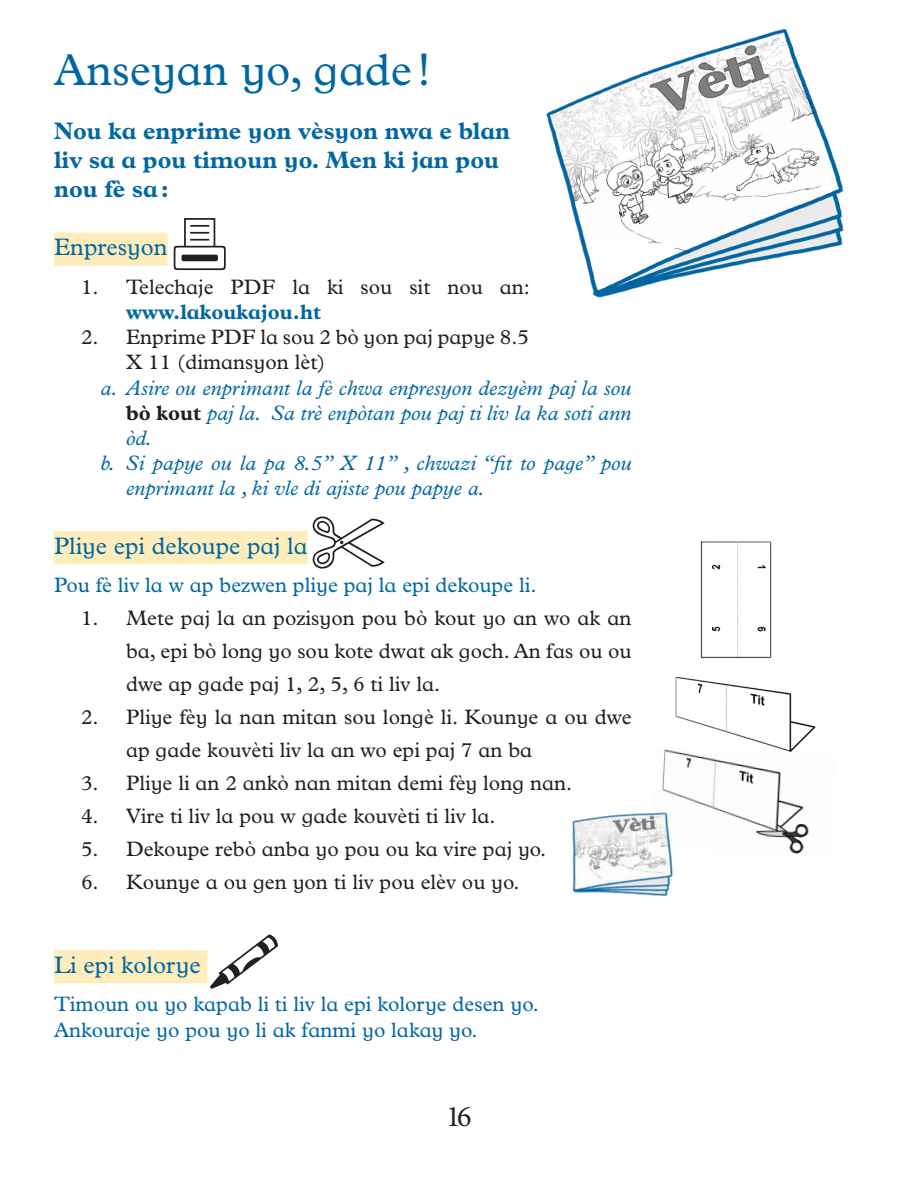
<style>
.page{position:relative;width:918px;height:1188px;background:#fff}
.page>*{position:absolute;margin:0;border:0;box-sizing:border-box;transform-origin:0 0}
.Paragraph_Style_1{font:45px "Plantin Infant MT Std";color:#0067a2}
.t1{font:30px "Minion Pro";color:#231f20}
.Paragraph_Style_1-2{font:700 24px/28.8px "Plantin Infant MT Std";color:#0067a2}
.Paragraph_Style_4{font:24px "Plantin Infant MT Std";color:#0067a2}
.paragraf{font:21px/33px "Plantin Infant MT Std";color:#231f20;text-align:justify}
.Paragraph_Style_3{font:italic 21px/25.2px "Plantin Infant MT Std";color:#0067a2;text-align:justify}
.Paragraph_Style_1-3{font:21px "Plantin Infant MT Std";color:#0067a2}
.Paragraph_Style_2{font:21px/25.2px "Plantin Infant MT Std";color:#231f20}
.s1{font-weight:700;color:#0067a2}
.s2{font-weight:700;font-style:normal;color:#231f20}
</style>
<div class="page">
<div style="left:54px;top:233px;width:114px;height:33px;background:#feedbb"></div>
<div style="left:54px;top:531px;width:253px;height:33px;background:#feedbb"></div>
<div style="left:54px;top:950px;width:153px;height:33px;background:#feedbb"></div>
<img style="left:546px;top:27px;width:298px;height:271px">
<img style="left:700px;top:541px;width:72px;height:118px">
<img style="left:675px;top:676px;width:141px;height:71px">
<img style="left:662px;top:747px;width:147px;height:107px">
<img style="left:572px;top:788px;width:121px;height:109px">
<p class="Paragraph_Style_1" style="left:54px;top:44px;width:378px">Anseyan yo, gade !</p>
<p class="Paragraph_Style_1-2" style="left:54px;top:116px;width:458px">Nou ka enprime yon vèsyon nwa e blan liv sa a pou timoun yo. Men ki jan pou nou fè sa:</p>
<p class="Paragraph_Style_4" style="left:54px;top:233px;width:115px">Enpresyon</p>
<p class="Paragraph_Style_2" style="left:126px;top:274px;width:406px;text-indent:-45px">1. Telechaje PDF la ki sou sit nou an: <span class="s1">www.lakoukajou.ht</span></p>
<p class="Paragraph_Style_2" style="left:126px;top:324px;width:405px;text-indent:-45px">2. Enprime PDF la sou 2 bò yon paj papye 8.5<br>X 11 (dimansyon lèt)</p>
<p class="Paragraph_Style_3" style="left:126px;top:375px;width:507px;text-indent:-26px">a. Asire ou enprimant la fè chwa enpresyon dezyèm paj la sou <span class="s2">bò kout</span> paj la. Sa trè enpòtan pou paj ti liv la ka soti ann òd.</p>
<p class="Paragraph_Style_3" style="left:126px;top:450px;width:507px;text-indent:-26px">b. Si papye ou la pa 8.5” X 11” , chwazi “fit to page” pou enprimant la , ki vle di ajiste pou papye a.</p>
<p class="Paragraph_Style_4" style="left:54px;top:532px;width:255px">Pliye epi dekoupe paj la</p>
<p class="Paragraph_Style_1-3" style="left:54px;top:573px;width:484px">Pou fè liv la w ap bezwen pliye paj la epi dekoupe li.</p>
<p class="paragraf" style="left:126px;top:602px;width:507px;text-indent:-45px">1. Mete paj la an pozisyon pou bò kout yo an wo ak an ba, epi bò long yo sou kote dwat ak goch. An fas ou ou dwe ap gade paj 1, 2, 5, 6 ti liv la.</p>
<p class="paragraf" style="left:126px;top:701px;width:507px;text-indent:-45px">2. Pliye fèy la nan mitan sou longè li. Kounye a ou dwe ap gade kouvèti liv la an wo epi paj 7 an ba</p>
<p class="paragraf" style="left:81px;top:767px;width:493px">3. Pliye li an 2 ankò nan mitan demi fèy long nan.</p>
<p class="paragraf" style="left:81px;top:800px;width:416px">4. Vire ti liv la pou w gade kouvèti ti liv la.</p>
<p class="paragraf" style="left:81px;top:833px;width:467px">5. Dekoupe rebò anba yo pou ou ka vire paj yo.</p>
<p class="paragraf" style="left:81px;top:866px;width:440px">6. Kounye a ou gen yon ti liv pou elèv ou yo.</p>
<p class="Paragraph_Style_4" style="left:54px;top:951px;width:148px">Li epi kolorye</p>
<p class="Paragraph_Style_1-3" style="left:54px;top:992px;width:486px">Timoun ou yo kapab li ti liv la epi kolorye desen yo.</p>
<p class="Paragraph_Style_1-3" style="left:54px;top:1018px;width:425px">Ankouraje yo pou yo li ak fanmi yo lakay yo.</p>
<h2 class="t1" style="left:446px;top:1096px;width:27px">16</h2>
</div>
